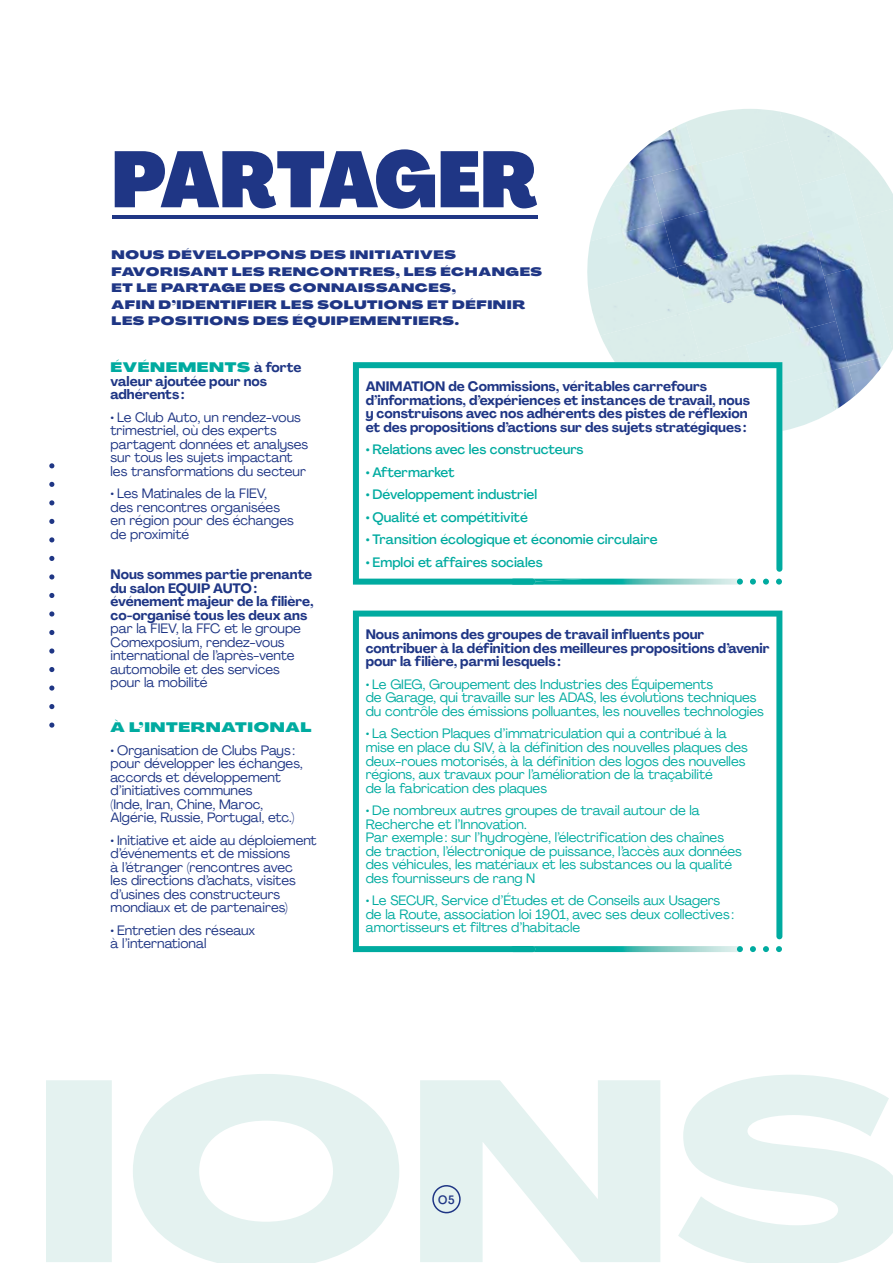
<style>
.page{position:relative;width:893px;height:1263px;background:#fff}
.page>*{position:absolute;margin:0;border:0;box-sizing:border-box;transform-origin:0 0}
.t1{font:900 condensed 77.85px "Agrandir";letter-spacing:-.01em;color:#1f3685}
.t2{font:13.5px/13.5px "Agrandir";color:#00aba0}
.t3{font:13.5px/13.5px "Agrandir";color:#1f3685}
.t4{font:700 13.5px/13.5px "Agrandir";color:#1f3685}
.t5{font:500 13.5px "Agrandir";color:#00aba0}
.t6{font:900 13.5px "Agrandir Grand";letter-spacing:.05em;color:#00aba0}
.t7{font:900 12px/16.5px "Agrandir Grand";letter-spacing:.05em;color:#1f3685}
.t8{font:500 condensed 12px "Agrandir";color:#1f3685}
.s1{font-family:"Agrandir";font-weight:700;color:#1f3685}
</style>
<div class="page">
<svg style="left:618px;top:122px;width:68px;height:54px"></svg>
<img style="left:780px;top:112px;width:54px;height:61px">
<img style="left:595px;top:176px;width:57px;height:46px">
<img style="left:652px;top:152px;width:90px;height:70px">
<div style="left:742px;top:140px;width:70px;height:90px;background:#daecea"></div>
<img style="left:834px;top:132px;width:59px;height:77px">
<img style="left:587px;top:222px;width:77px;height:62px">
<img style="left:664px;top:197px;width:103px;height:70px">
<div style="left:800px;top:173px;width:69px;height:90px;background:#daedeb"></div>
<img style="left:588px;top:267px;width:88px;height:67px">
<img style="left:676px;top:242px;width:90px;height:70px">
<img style="left:766px;top:230px;width:70px;height:91px">
<div style="left:857px;top:209px;width:36px;height:97px;background:#dbedea"></div>
<div style="left:600px;top:312px;width:88px;height:50px;background:#dbedea"></div>
<img style="left:688px;top:288px;width:103px;height:57px">
<img style="left:824px;top:263px;width:68px;height:92px">
<img style="left:745px;top:321px;width:103px;height:45px">
<img style="left:881px;top:306px;width:12px;height:44px">
<img style="left:782px;top:366px;width:74px;height:65px">
<img style="left:848px;top:355px;width:42px;height:40px">
<svg style="left:353px;top:362px;width:429px;height:223px"></svg>
<hr style="left:0;top:0;width:1px;height:1263px;background:#88cbc4">
<svg style="left:46px;top:1074px;width:847px;height:189px;fill:#e4f2f0"></svg>
<svg style="left:432px;top:1185px;width:29px;height:28px"></svg>
<hr style="left:112px;top:215px;width:425px;height:3px;background:#1f3685">
<svg style="left:49px;top:482px;width:5px;height:5px"></svg>
<svg style="left:49px;top:500px;width:5px;height:5px"></svg>
<svg style="left:49px;top:519px;width:5px;height:5px"></svg>
<svg style="left:49px;top:537px;width:5px;height:5px"></svg>
<svg style="left:49px;top:556px;width:5px;height:5px"></svg>
<svg style="left:49px;top:574px;width:5px;height:5px"></svg>
<svg style="left:49px;top:593px;width:5px;height:5px"></svg>
<svg style="left:49px;top:611px;width:5px;height:5px"></svg>
<svg style="left:49px;top:630px;width:5px;height:5px"></svg>
<svg style="left:49px;top:648px;width:5px;height:6px"></svg>
<svg style="left:49px;top:667px;width:5px;height:5px"></svg>
<svg style="left:49px;top:685px;width:5px;height:6px"></svg>
<svg style="left:49px;top:704px;width:5px;height:5px"></svg>
<svg style="left:49px;top:722px;width:5px;height:6px"></svg>
<svg style="left:49px;top:463px;width:5px;height:5px"></svg>
<svg style="left:353px;top:611px;width:429px;height:341px"></svg>
<div style="left:510px;top:946px;width:25px;height:6px;background:#00ab9f;border-radius:3px"></div>
<svg style="left:776px;top:946px;width:6px;height:6px"></svg>
<svg style="left:533px;top:946px;width:210px;height:6px"></svg>
<svg style="left:750px;top:946px;width:6px;height:6px"></svg>
<svg style="left:763px;top:946px;width:6px;height:6px"></svg>
<svg style="left:776px;top:579px;width:6px;height:6px"></svg>
<svg style="left:510px;top:579px;width:233px;height:6px"></svg>
<svg style="left:750px;top:579px;width:6px;height:6px"></svg>
<svg style="left:763px;top:579px;width:6px;height:6px"></svg>
<h1 class="t1" style="left:112px;top:130px;width:427px">PARTAGER</h1>
<p class="t7" style="left:112px;top:247px;width:432px">NOUS DÉVELOPPONS DES INITIATIVES FAVORISANT LES RENCONTRES, LES ÉCHANGES ET LE PARTAGE DES CONNAISSANCES,<br>AFIN D’IDENTIFIER LES SOLUTIONS ET DÉFINIR LES POSITIONS DES ÉQUIPEMENTIERS.</p>
<p class="t6" style="left:111px;top:359px;width:192px">ÉVÉNEMENTS <span class="s1">à forte</span></p>
<p class="t4" style="left:111px;top:374px;width:158px">valeur ajoutée pour nos adhérents :</p>
<p class="t3" style="left:111px;top:410px;width:199px">• Le Club Auto, un rendez-vous trimestriel, où des experts partagent données et analyses sur tous les sujets impactant les transformations du secteur</p>
<p class="t3" style="left:111px;top:487px;width:185px">• Les Matinales de la FIEV,<br>des rencontres organisées en région pour des échanges de proximité</p>
<p class="t4" style="left:111px;top:568px;width:205px">Nous sommes partie prenante du salon EQUIP AUTO : événement majeur de la filière, co-organisé tous les deux ans</p>
<p class="t3" style="left:111px;top:622px;width:192px">par la FIEV, la FFC et le groupe<br>Comexposium, rendez-vous international de l’après-vente automobile et des services pour la mobilité</p>
<p class="t6" style="left:111px;top:719px;width:203px">À L’INTERNATIONAL</p>
<p class="t3" style="left:111px;top:743px;width:194px">• Organisation de Clubs Pays : pour développer les échanges, accords et développement d’initiatives communes<br>(Inde, Iran, Chine, Maroc,<br>Algérie, Russie, Portugal, etc.)</p>
<p class="t3" style="left:111px;top:833px;width:208px">• Initiative et aide au déploiement d’événements et de missions<br>à l’étranger (rencontres avec<br>les directions d’achats, visites d’usines des constructeurs mondiaux et de partenaires)</p>
<p class="t3" style="left:111px;top:923px;width:146px">• Entretien des réseaux à l’international</p>
<p class="t4" style="left:366px;top:380px;width:386px">ANIMATION de Commissions, véritables carrefours d’informations, d’expériences et instances de travail, nous y construisons avec nos adhérents des pistes de réflexion et des propositions d’actions sur des sujets stratégiques :</p>
<p class="t5" style="left:366px;top:441px;width:219px">• Relations avec les constructeurs</p>
<p class="t5" style="left:366px;top:463px;width:91px">• Aftermarket</p>
<p class="t5" style="left:366px;top:486px;width:173px">• Développement industriel</p>
<p class="t5" style="left:366px;top:508px;width:164px">• Qualité et compétitivité</p>
<p class="t5" style="left:366px;top:531px;width:294px">• Transition écologique et économie circulaire</p>
<p class="t5" style="left:366px;top:553px;width:179px">• Emploi et affaires sociales</p>
<p class="t4" style="left:366px;top:628px;width:405px">Nous animons des groupes de travail influents pour contribuer à la définition des meilleures propositions d’avenir pour la filière, parmi lesquels :</p>
<p class="t2" style="left:366px;top:677px;width:400px">• Le GIEG, Groupement des Industries des Équipements<br>de Garage, qui travaille sur les ADAS, les évolutions techniques du contrôle des émissions polluantes, les nouvelles technologies</p>
<p class="t2" style="left:366px;top:727px;width:384px">• La Section Plaques d’immatriculation qui a contribué à la mise en place du SIV, à la définition des nouvelles plaques des deux-roues motorisés, à la définition des logos des nouvelles régions, aux travaux pour l’amélioration de la traçabilité<br>de la fabrication des plaques</p>
<p class="t2" style="left:366px;top:803px;width:378px">• De nombreux autres groupes de travail autour de la Recherche et l’Innovation.<br>Par exemple : sur l’hydrogène, l’électrification des chaînes de traction, l’électronique de puissance, l’accès aux données des véhicules, les matériaux et les substances ou la qualité des fournisseurs de rang N</p>
<p class="t2" style="left:366px;top:893px;width:370px">• Le SECUR, Service d’Études et de Conseils aux Usagers de la Route, association loi 1901, avec ses deux collectives : amortisseurs et filtres d’habitacle</p>
<p class="t8" style="left:438px;top:1192px;width:18px">O5</p>
</div>
